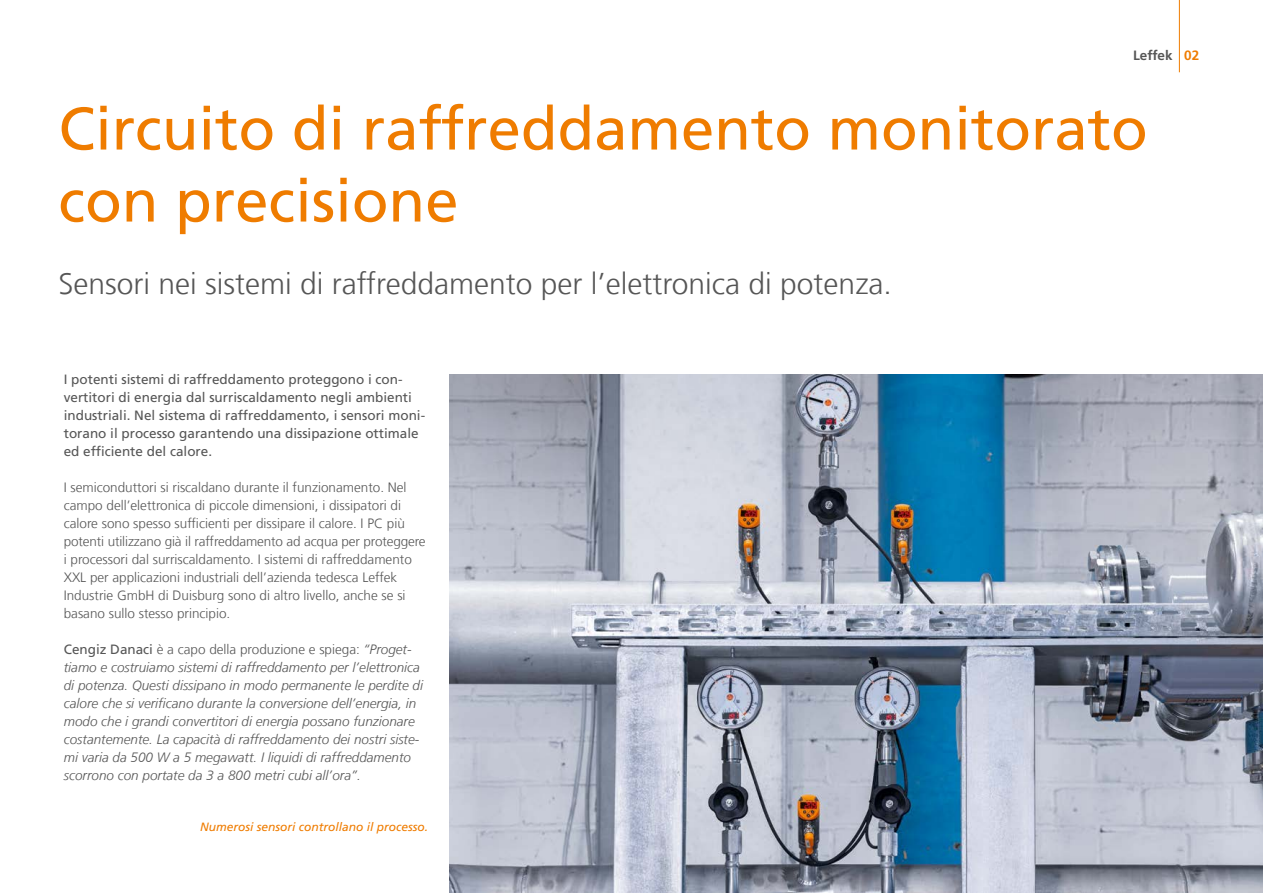
<style>
.page{position:relative;width:1263px;height:893px;background:#fff}
.page>*{position:absolute;margin:0;border:0;box-sizing:border-box;transform-origin:0 0}
.Headline{font:60px/72px "Frutiger LT Com";color:#ef7c00}
.Subheadline_Innensei{font:300 30px "Frutiger LT Com";color:#565656}
.Fließtext_9pt_versch{font:italic 300 13.5px/18px "Frutiger LT Com";color:#565656}
.Fließtext_9pt_versch-2{font:300 13.5px/18px "Frutiger LT Com";color:#565656}
.Einleitung_9pt{font:13.5px/18px "Frutiger LT Com";color:#565656}
.t1{font:700 13.5px "Frutiger LT Com";color:#565656}
.Bildunterschrift_reb{font:italic 12px "Frutiger LT Com";color:#ef7c00}
.s1{color:#ef7c00}
.s2{font-weight:400;font-style:normal}
.s3{font-style:normal}
</style>
<div class="page">
<img style="left:449px;top:374px;width:814px;height:519px">
<hr style="left:1179px;top:0;width:1px;height:72px;background:#ef7c00">
<p class="t1" style="left:1133px;top:47px;width:68px">Leffek <span class="s1">02</span></p>
<p class="Headline" style="left:58px;top:93px;width:1091px">Circuito di raffreddamento monitorato con precisione</p>
<p class="Subheadline_Innensei" style="left:58px;top:266px;width:835px">Sensori nei sistemi di raffreddamento per l’elettronica di potenza.</p>
<p class="Einleitung_9pt" style="left:64px;top:370px;width:363px">I potenti sistemi di raffreddamento proteggono i con&shy;vertitori di energia dal surriscaldamento negli ambienti industriali. Nel sistema di raffreddamento, i sensori moni&shy;torano il processo garantendo una dissipazione ottimale ed efficiente del calore.</p>
<p class="Fließtext_9pt_versch-2" style="left:64px;top:478px;width:363px">I semiconduttori si riscaldano durante il funzionamento. Nel campo dell’elettronica di piccole dimensioni, i dissipatori di calore sono spesso sufficienti per dissipare il calore. I PC più potenti utilizzano già il raffreddamento ad acqua per proteggere i processori dal surriscaldamento. I sistemi di raffreddamento XXL per applicazioni industriali dell’azienda tedesca Leffek Industrie GmbH di Duisburg sono di altro livello, anche se si basano sullo stesso principio.</p>
<p class="Fließtext_9pt_versch" style="left:64px;top:640px;width:361px"><span class="s2">Cengiz Danaci</span> <span class="s3">è a capo della produzione e spiega:</span> “Proget&shy;tiamo e costruiamo sistemi di raffreddamento per l’elettronica di potenza. Questi dissipano in modo permanente le perdite di calore che si verificano durante la conversione dell’energia, in modo che i grandi convertitori di energia possano funzionare costantemente. La capacità di raffreddamento dei nostri siste&shy;mi varia da 500 W a 5 megawatt. I liquidi di raffreddamento scorrono con portate da 3 a 800 metri cubi all’ora”.</p>
<p class="Bildunterschrift_reb" style="left:200px;top:819px;width:230px">Numerosi sensori controllano il processo.</p>
</div>
